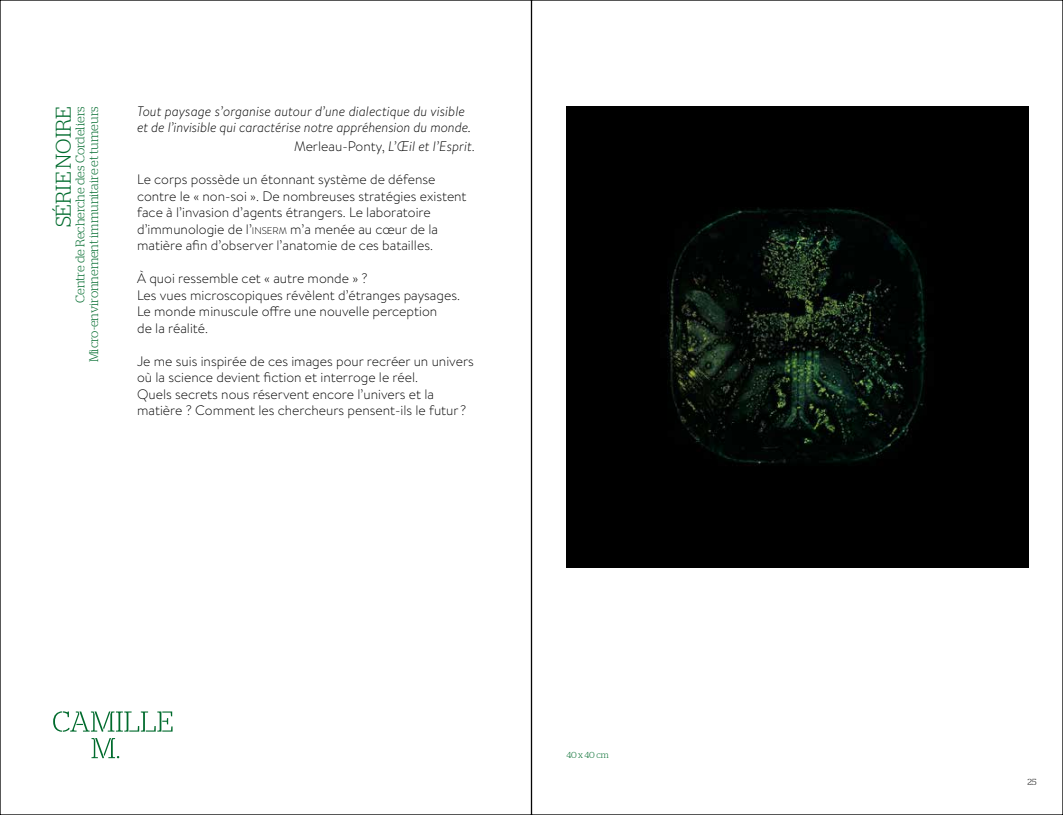
<style>
.page{position:relative;width:1063px;height:815px;background:#fff}
.page>*{position:absolute;margin:0;border:0;box-sizing:border-box;transform-origin:0 0}
.t1{font:300 21.25px "Stag";color:#006b2d}
.t2{font:300 13.75px/16.5px "Brandon Text";color:#000}
.t3{font:italic 300 13.75px/16.5px "Brandon Text";letter-spacing:-.01em;color:#000}
.t4{font:300 12.5px/13.8px "Stag Stencil";letter-spacing:-.01em;color:#006b2d;text-align:right}
.t5{font:300 8.75px "Stag";color:#006b2d}
.t6{font:300 8.75px "Stag Stencil";color:#000}
.s1{font-style:italic}
.s2{font-size:9.62px}
</style>
<div class="page">
<svg style="left:53px;top:711px;width:120px;height:21px"></svg>
<svg style="left:92px;top:738px;width:27px;height:20px"></svg>
<img style="left:566px;top:106px;width:462px;height:462px">
<h1 class="t1" style="left:51px;top:227px;width:123px;rotate:-90deg">SÉRIE NOIRE</h1>
<p class="t4" style="left:73px;top:362px;width:258px;rotate:-90deg">Centre de Recherche des Cordeliers<br>Micro-environnement immunitaire et tumeurs</p>
<p class="t3" style="left:137px;top:102px;width:335px">Tout paysage s’organise autour d’une dialectique du visible et de l’invisible qui caractérise notre appréhension du monde.</p>
<p class="t2" style="left:294px;top:138px;width:182px">Merleau-Ponty, <span class="s1">L’œil et l’esprit</span>.</p>
<p class="t2" style="left:137px;top:171px;width:331px">Le corps possède un étonnant système de défense contre le « non-soi ». De nombreuses stratégies existent face à l’invasion d’agents étrangers. Le laboratoire d’immunologie de l’<span class="s2">INSERM</span> m’a menée au cœur de la matière afin d’observer l’anatomie de ces batailles.</p>
<p class="t2" style="left:137px;top:270px;width:324px">À quoi ressemble cet « autre monde » ?<br>Les vues microscopiques révèlent d’étranges paysages.<br>Le monde minuscule offre une nouvelle perception<br>de la réalité.</p>
<p class="t2" style="left:137px;top:352px;width:338px">Je me suis inspirée de ces images pour recréer un univers où la science devient fiction et interroge le réel.<br>Quels secrets nous réservent encore l’univers et la matière ? Comment les chercheurs pensent-ils le futur?</p>
<p class="t5" style="left:566px;top:750px;width:44px">40 x 40 cm</p>
<p class="t6" style="left:1028px;top:777px;width:11px">25</p>
</div>
